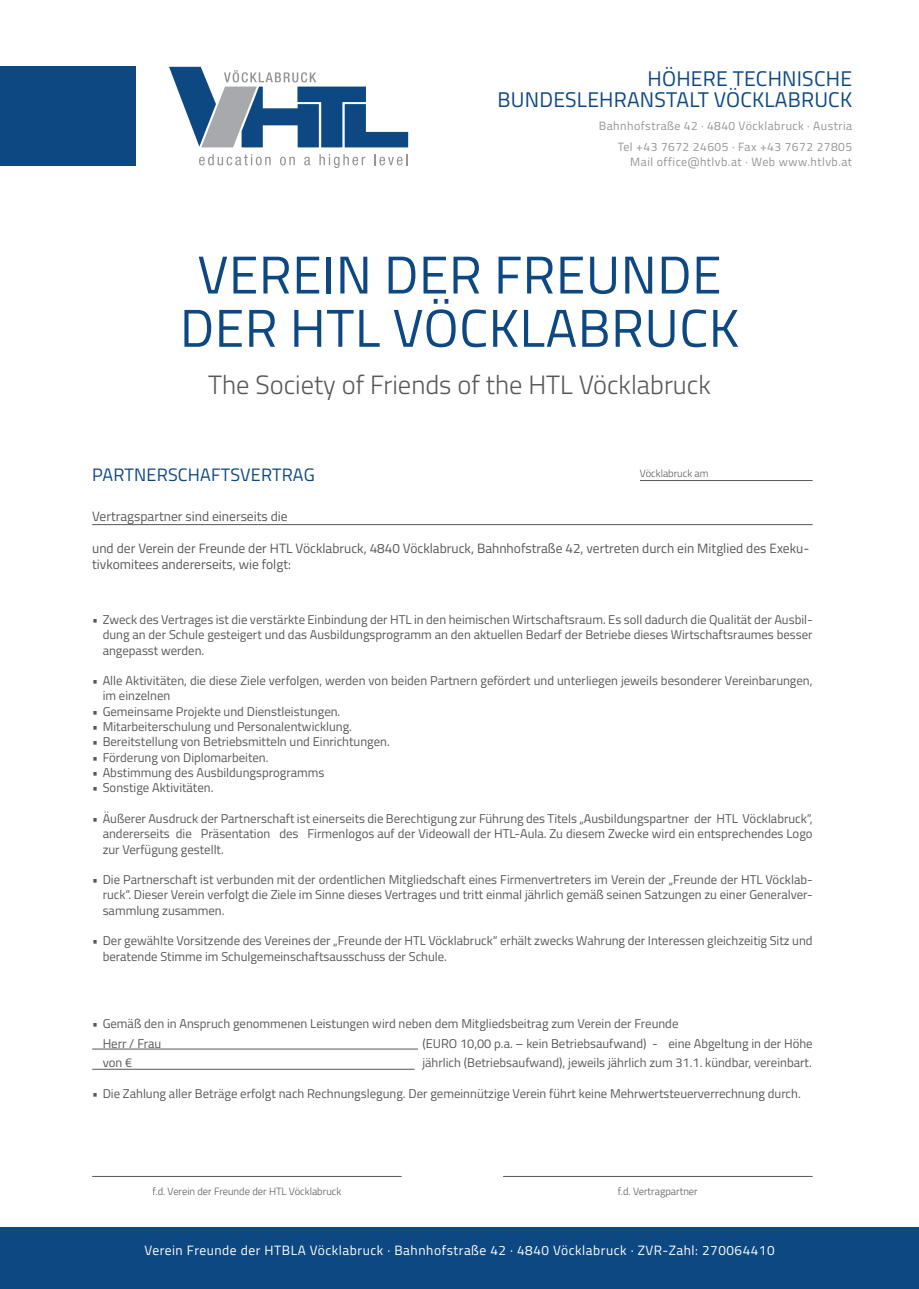
<style>
.page{position:relative;width:919px;height:1289px;background:#fff}
.page>*{position:absolute;margin:0;border:0;box-sizing:border-box;transform-origin:0 0}
.t1{font:53.25px "Titillium Web";letter-spacing:.01em;color:#0d4883}
.t2{font:300 26.55px "Titillium Web";color:#57585a}
.t3{font:21.3px "Titillium Web";letter-spacing:.01em;color:#0d4883}
.t4{font:18px "Titillium Web";letter-spacing:.01em;color:#0d4883}
.t5{font:13.5px/16.2px "Titillium Web";color:#57585a}
.t6{font:13.5px "Titillium Web";letter-spacing:.04em;color:#fff}
.t7{font:12.75px/15.3px "Titillium Web";color:#57585a;text-align:justify}
.t8{font:12px "Titillium Web";letter-spacing:.04em;color:#939598}
.t9{font:300 10.5px "Titillium Web";color:#57585a}
</style>
<div class="page">
<hr style="left:92px;top:1176px;width:309px;height:1px;background:#57585a">
<hr style="left:503px;top:1176px;width:309px;height:1px;background:#57585a">
<hr style="left:92px;top:1048px;width:326px;height:1px;background:#57585a">
<hr style="left:92px;top:1068px;width:322px;height:1px;background:#57585a">
<hr style="left:92px;top:524px;width:720px;height:1px;background:#57585a">
<hr style="left:640px;top:480px;width:172px;height:1px;background:#57585a">
<div style="left:0;top:1227px;width:918px;height:61px;background:#0d4883"></div>
<svg style="left:199px;top:154px;width:71px;height:11px"></svg>
<svg style="left:280px;top:157px;width:15px;height:8px"></svg>
<svg style="left:304px;top:157px;width:6px;height:8px"></svg>
<svg style="left:319px;top:154px;width:46px;height:14px"></svg>
<svg style="left:374px;top:154px;width:33px;height:11px"></svg>
<svg style="left:169px;top:67px;width:239px;height:80px"></svg>
<div style="left:0;top:66px;width:136px;height:100px;background:#0d4883"></div>
<p class="t3" style="left:647px;top:63px;width:206px">HÖHERE TECHNISCHE</p>
<p class="t3" style="left:497px;top:84px;width:356px">BUNDESLEHRANSTALT VÖCKLABRUCK</p>
<p class="t8" style="left:599px;top:117px;width:255px">Bahnhofstraße 42 · 4840 Vöcklabruck · Austria</p>
<p class="t8" style="left:617px;top:138px;width:236px">Tel +43 7672 24605 · Fax +43 7672 27805</p>
<p class="t8" style="left:630px;top:153px;width:223px">Mail office@htlvb.at · Web www.htlvb.at</p>
<p class="t1" style="left:197px;top:236px;width:525px">VEREIN DER FREUNDE</p>
<p class="t1" style="left:180px;top:289px;width:560px">DER HTL VÖCKLABRUCK</p>
<p class="t2" style="left:208px;top:365px;width:504px">The Society of Friends of the HTL Vöcklabruck</p>
<p class="t4" style="left:92px;top:461px;width:224px">PARTNERSCHAFTSVERTRAG</p>
<p class="t5" style="left:92px;top:507px;width:197px">Vertragspartner sind einerseits die</p>
<p class="t5" style="left:92px;top:539px;width:718px">und der Verein der Freunde der HTL Vöcklabruck, 4840 Vöcklabruck, Bahnhofstraße 42, vertreten durch ein Mitglied des Exeku&shy;tivkomitees andererseits, wie folgt:</p>
<p class="t9" style="left:640px;top:466px;width:70px">Vöcklabruck am</p>
<p class="t7" style="left:103px;top:611px;width:711px;text-indent:-10px">• Zweck des Vertrages ist die verstärkte Einbindung der HTL in den heimischen Wirtschaftsraum. Es soll dadurch die Qualität der Ausbil&shy;dung an der Schule gesteigert und das Ausbildungsprogramm an den aktuellen Bedarf der Betriebe dieses Wirtschaftsraumes besser angepasst werden.</p>
<p class="t7" style="left:103px;top:672px;width:711px;text-indent:-10px">• Alle Aktivitäten, die diese Ziele verfolgen, werden von beiden Partnern gefördert und unterliegen jeweils besonderer Vereinbarungen, im einzelnen</p>
<p class="t7" style="left:92px;top:703px;width:250px">• Gemeinsame Projekte und Dienstleistungen.</p>
<p class="t7" style="left:92px;top:718px;width:261px">• Mitarbeiterschulung und Personalentwicklung.</p>
<p class="t7" style="left:92px;top:733px;width:299px">• Bereitstellung von Betriebsmitteln und Einrichtungen.</p>
<p class="t7" style="left:92px;top:749px;width:178px">• Förderung von Diplomarbeiten.</p>
<p class="t7" style="left:92px;top:764px;width:234px">• Abstimmung des Ausbildungsprogramms</p>
<p class="t7" style="left:92px;top:779px;width:123px">• Sonstige Aktivitäten.</p>
<p class="t7" style="left:103px;top:810px;width:711px;text-indent:-10px">• Äußerer Ausdruck der Partnerschaft ist einerseits die Berechtigung zur Führung des Titels „Ausbildungspartner der HTL Vöcklabruck“, andererseits die Präsentation des Firmenlogos auf der Videowall der HTL-Aula. Zu diesem Zwecke wird ein entsprechendes Logo zur Verfügung gestellt.</p>
<p class="t7" style="left:103px;top:871px;width:711px;text-indent:-10px">• Die Partnerschaft ist verbunden mit der ordentlichen Mitgliedschaft eines Firmenvertreters im Verein der „Freunde der HTL Vöcklab&shy;ruck“. Dieser Verein verfolgt die Ziele im Sinne dieses Vertrages und tritt einmal jährlich gemäß seinen Satzungen zu einer Generalver&shy;sammlung zusammen.</p>
<p class="t7" style="left:103px;top:932px;width:711px;text-indent:-10px">• Der gewählte Vorsitzende des Vereines der „Freunde der HTL Vöcklabruck“ erhält zwecks Wahrung der Interessen gleichzeitig Sitz und beratende Stimme im Schulgemeinschaftsausschuss der Schule.</p>
<p class="t7" style="left:92px;top:1015px;width:587px">• Gemäß den in Anspruch genommenen Leistungen wird neben dem Mitgliedsbeitrag zum Verein der Freunde</p>
<p class="t7" style="left:103px;top:1034px;width:60px">Herr / Frau</p>
<p class="t7" style="left:422px;top:1034px;width:392px">(EURO 10,00 p.a. – kein Betriebsaufwand) - eine Abgeltung in der Höhe</p>
<p class="t7" style="left:103px;top:1054px;width:31px">von €</p>
<p class="t7" style="left:422px;top:1054px;width:391px">jährlich (Betriebsaufwand), jeweils jährlich zum 31.1. kündbar, vereinbart.</p>
<p class="t7" style="left:92px;top:1085px;width:710px">• Die Zahlung aller Beträge erfolgt nach Rechnungslegung. Der gemeinnützige Verein führt keine Mehrwertsteuerverrechnung durch.</p>
<p class="t9" style="left:152px;top:1183px;width:190px">f.d. Verein der Freunde der HTL Vöcklabruck</p>
<p class="t9" style="left:618px;top:1183px;width:81px">f.d. Vertragpartner</p>
<p class="t6" style="left:144px;top:1239px;width:631px">Verein Freunde der HTBLA Vöcklabruck · Bahnhofstraße 42 · 4840 Vöcklabruck · ZVR-Zahl: 270064410</p>
</div>
